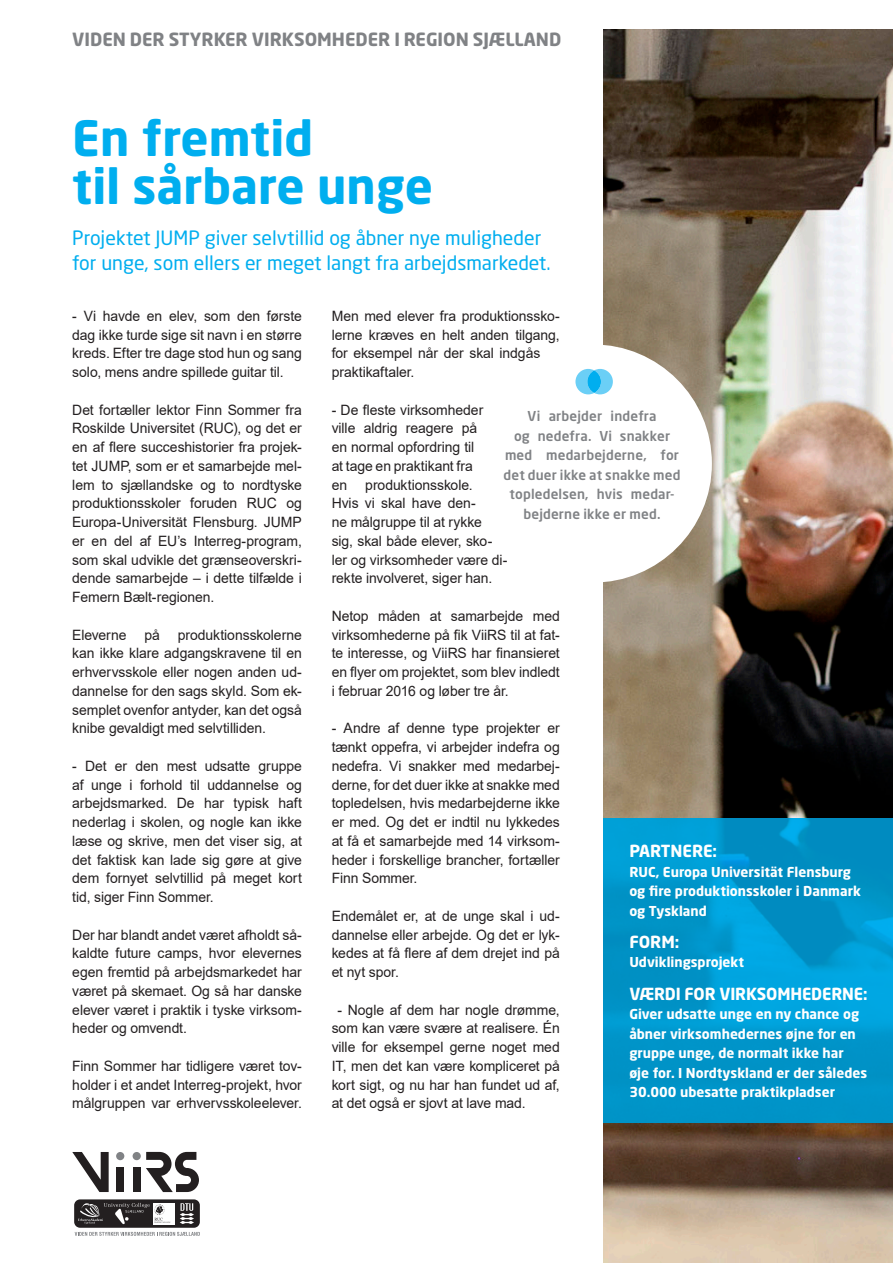
<style>
.page{position:relative;width:893px;height:1263px;background:#fff}
.page>*{position:absolute;margin:0;border:0;box-sizing:border-box;transform-origin:0 0}
.t1{font:700 48px "Neo Sans Pro";color:#00aeef}
.t2{font:19.5px/25.5px "Neo Sans Pro";color:#00aeef}
.t3{font:700 18px "Neo Sans Pro";color:#808285}
.t4{font:700 16.5px "Neo Sans Pro";letter-spacing:-.01em;color:#fff}
.t5{font:14.25px/18.8px "Arial";letter-spacing:-.005em;color:#231f20;text-align:justify}
.t6{font:700 13.5px/19.5px "Neo Sans Pro";color:#fff}
.t7{font:500 13.5px/19.5px "Neo Sans Pro";letter-spacing:.01em;color:#808285;text-align:center}
</style>
<div class="page">
<div style="left:74px;top:1199px;width:126px;height:29px;background:#231f20;border-radius:6px"></div>
<div style="left:153px;top:1203px;width:21px;height:21px;background:#fff"></div>
<svg style="left:78px;top:1202px;width:93px;height:22px"></svg>
<svg style="left:180px;top:1203px;width:14px;height:21px"></svg>
<svg style="left:72px;top:1152px;width:37px;height:40px"></svg>
<div style="left:133px;top:1168px;width:8px;height:24px;background:#231f20"></div>
<div style="left:116px;top:1168px;width:8px;height:24px;background:#231f20"></div>
<div style="left:133px;top:1152px;width:8px;height:8px;background:#808285;border-radius:50%"></div>
<div style="left:116px;top:1152px;width:8px;height:8px;background:#808285;border-radius:50%"></div>
<svg style="left:146px;top:1152px;width:53px;height:40px"></svg>
<svg style="left:75px;top:1232px;width:125px;height:4px"></svg>
<img style="left:604px;top:30px;width:289px;height:1233px">
<img style="left:604px;top:819px;width:289px;height:304px">
<div style="left:474px;top:344px;width:238px;height:239px;background:#fff;border-radius:50%"></div>
<svg style="left:575px;top:369px;width:38px;height:25px"></svg>
<svg style="left:587px;top:370px;width:14px;height:23px"></svg>
<p class="t3" style="left:72px;top:27px;width:490px">VIDEN DER STYRKER VIRKSOMHEDER I REGION SJÆLLAND</p>
<p class="t1" style="left:72px;top:107px;width:242px">En fremtid</p>
<p class="t1" style="left:72px;top:155px;width:362px">til sårbare unge</p>
<p class="t2" style="left:72px;top:224px;width:480px">Projektet JUMP giver selvtillid og åbner nye muligheder for unge, som ellers er meget langt fra arbejdsmarkedet.</p>
<p class="t5" style="left:72px;top:306px;width:231px">- Vi havde en elev, som den første dag ikke turde sige sit navn i en større kreds. Efter tre dage stod hun og sang solo, mens andre spillede guitar til.</p>
<p class="t5" style="left:72px;top:400px;width:231px">Det fortæller lektor Finn Sommer fra Roskilde Universitet (RUC), og det er en af flere succeshistorier fra projek&shy;tet JUMP, som er et samarbejde mel&shy;lem to sjællandske og to nordtyske produktionsskoler foruden RUC og Europa-Universität Flensburg. JUMP er en del af EU’s Interreg-program, som skal udvikle det grænseoverskri&shy;dende samarbejde – i dette tilfælde i Femern Bælt-regionen.</p>
<p class="t5" style="left:72px;top:625px;width:56px">Eleverne</p>
<p class="t5" style="left:144px;top:625px;width:17px">på</p>
<p class="t5" style="left:332px;top:306px;width:230px;text-align:left">Men med elever fra produktionssko&shy;lerne kræves en helt anden tilgang, for eksempel når der skal indgås praktikaftaler.</p>
<p class="t5" style="left:332px;top:400px;width:153px;text-align:left">- De fleste virksomheder ville aldrig reagere på en normal opfordring til at tage en praktikant fra en</p>
<p class="t7" style="left:504px;top:406px;width:179px">Vi arbejder indefra<br>og nedefra. Vi snakker med medarbejderne, for det duer ikke at snakke med topledelsen, hvis medar&shy;bejderne ikke er med.</p>
<p class="t5" style="left:332px;top:475px;width:177px;text-align:left;text-indent:34px">produktionsskole.<br>Hvis vi skal have den-<br>ne målgruppe til at rykke<br>sig, skal både elever, sko&shy;ler og virksomheder være di&shy;rekte involveret, siger han.</p>
<p class="t5" style="left:332px;top:606px;width:230px">Netop måden at samarbejde med virksomhederne på fik ViiRS til at fat&shy;te interesse, og ViiRS har finansieret en flyer om projektet, som blev indledt i februar 2016 og løber tre år.</p>
<p class="t5" style="left:332px;top:719px;width:230px">- Andre af denne type projekter er tænkt oppefra, vi arbejder indefra og nedefra. Vi snakker med medarbej&shy;derne, for det duer ikke at snakke med topledelsen, hvis medarbejderne ikke er med. Og det er indtil nu lykkedes at få et samarbejde med 14 virksom&shy;heder i forskellige brancher, fortæller Finn Sommer.</p>
<p class="t5" style="left:332px;top:906px;width:230px">Endemålet er, at de unge skal i ud&shy;dannelse eller arbejde. Og det er lyk&shy;kedes at få flere af dem drejet ind på et nyt spor.</p>
<p class="t5" style="left:332px;top:1000px;width:230px;text-indent:6px">- Nogle af dem har nogle drømme, som kan være svære at realisere. Én ville for eksempel gerne noget med IT, men det kan være kompliceret på kort sigt, og nu har han fundet ud af, at det også er sjovt at lave mad.</p>
<p class="t5" style="left:72px;top:625px;width:231px;text-indent:106px">produktionsskolerne kan ikke klare adgangskravene til en erhvervsskole eller nogen anden ud&shy;dannelse for den sags skyld. Som ek&shy;semplet ovenfor antyder, kan det også knibe gevaldigt med selvtilliden.</p>
<p class="t5" style="left:72px;top:756px;width:231px">- Det er den mest udsatte gruppe af unge i forhold til uddannelse og arbejdsmarked. De har typisk haft nederlag i skolen, og nogle kan ikke læse og skrive, men det viser sig, at det faktisk kan lade sig gøre at give dem fornyet selvtillid på meget kort tid, siger Finn Sommer.</p>
<p class="t5" style="left:72px;top:925px;width:231px">Der har blandt andet været afholdt så&shy;kaldte future camps, hvor elevernes egen fremtid på arbejdsmarkedet har været på skemaet. Og så har danske elever været i praktik i tyske virksom&shy;heder og omvendt.</p>
<p class="t5" style="left:72px;top:1056px;width:231px">Finn Sommer har tidligere været tov&shy;holder i et andet Interreg-projekt, hvor målgruppen var erhvervsskoleelever.</p>
<p class="t4" style="left:629px;top:840px;width:89px">PARTNERE:</p>
<p class="t6" style="left:629px;top:861px;width:233px">RUC, Europa Universität Flensburg og fire produktionsskoler i Danmark og Tyskland</p>
<p class="t4" style="left:629px;top:931px;width:52px">FORM:</p>
<p class="t6" style="left:629px;top:952px;width:116px">Udviklingsprojekt</p>
<p class="t4" style="left:629px;top:983px;width:240px">VÆRDI FOR VIRKSOMHEDERNE:</p>
<p class="t6" style="left:629px;top:1004px;width:239px">Giver udsatte unge en ny chance og åbner virksomhedernes øjne for en gruppe unge, de normalt ikke har<br>øje for. I Nordtyskland er der således 30.000 ubesatte praktikpladser</p>
</div>
